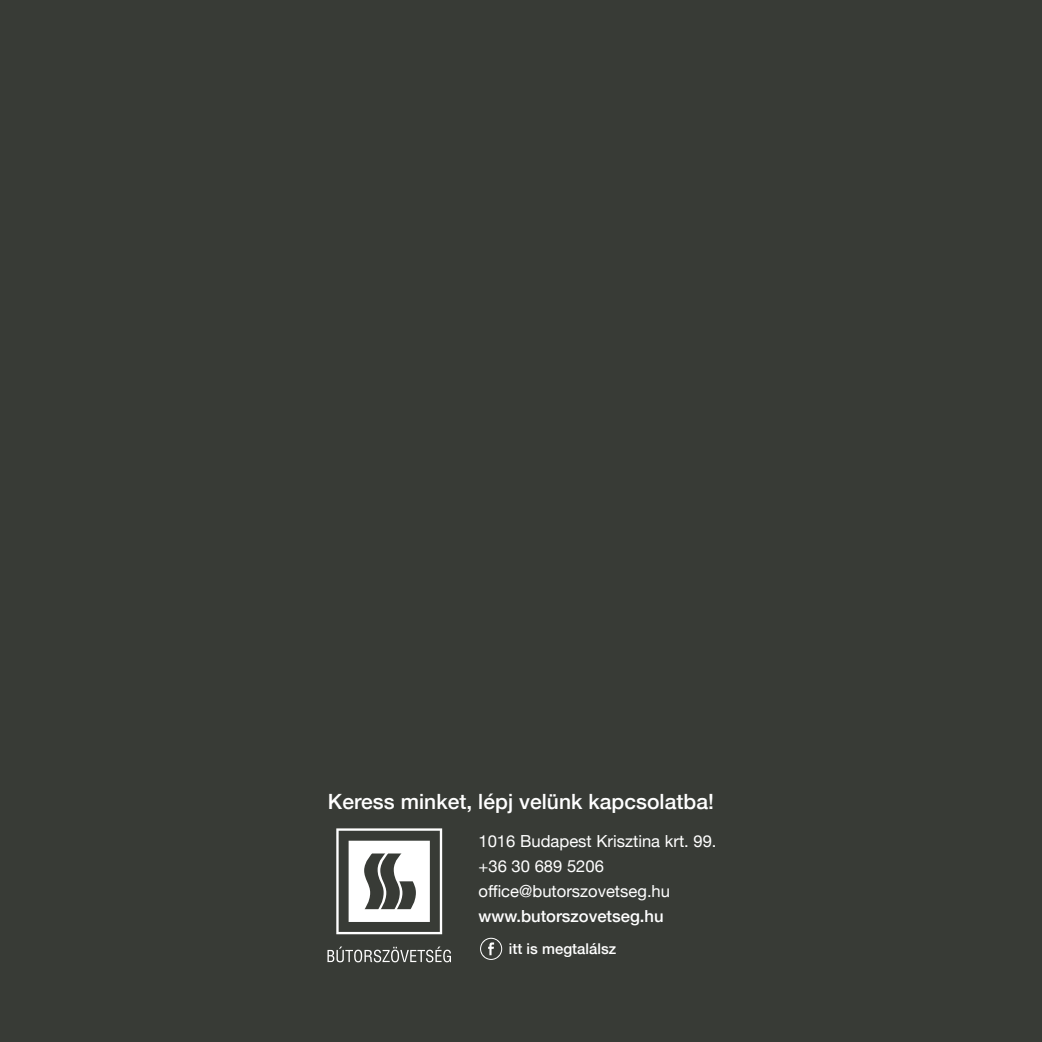
<style>
.page{position:relative;width:1042px;height:1042px;background:#383b36}
.page>*{position:absolute;margin:0;border:0;box-sizing:border-box;transform-origin:0 0}
.t1{font:500 21px "Helvetica Neue";letter-spacing:.005em;color:#fff}
.t2{font:16.62px/24.8px "Helvetica Neue";color:#fff}
.t3{font:500 16.62px "Helvetica Neue";color:#fff}
.t4{font:500 14.88px "Helvetica Neue";letter-spacing:.005em;color:#fff}
</style>
<div class="page">
<svg style="left:480px;top:938px;width:22px;height:22px"></svg>
<svg style="left:336px;top:828px;width:106px;height:106px"></svg>
<svg style="left:327px;top:946px;width:124px;height:16px"></svg>
<p class="t1" style="left:328px;top:785px;width:388px">Keress minket, lépj velünk kapcsolatba!</p>
<p class="t2" style="left:478px;top:830px;width:240px">1016 Budapest Krisztina krt. 99. +36 30 689 5206 office@butorszovetseg.hu</p>
<p class="t3" style="left:478px;top:903px;width:187px">www.butorszovetseg.hu</p>
<p class="t4" style="left:509px;top:936px;width:109px">itt is megtalálsz</p>
</div>
